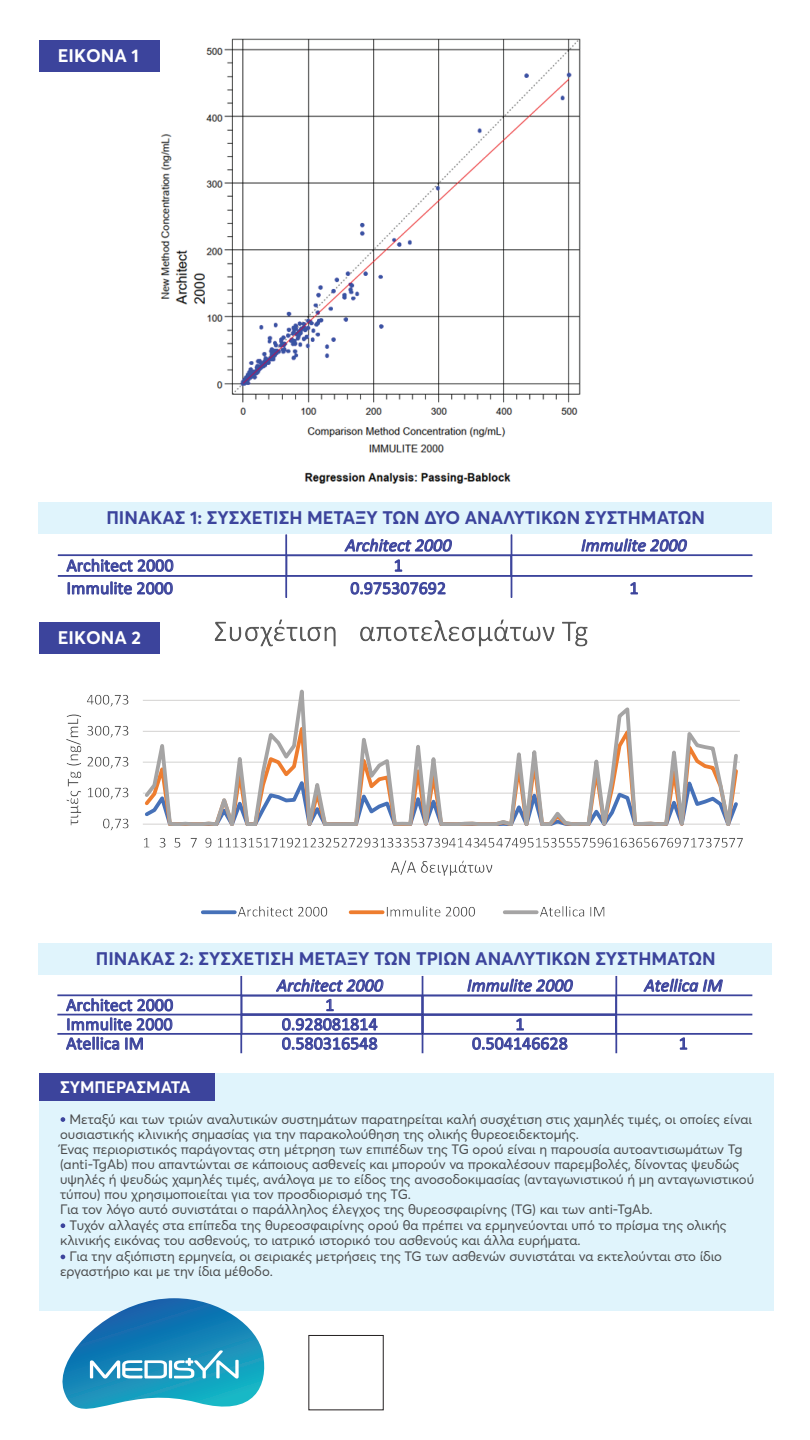
<style>
.page{position:relative;width:810px;height:1440px;background:#fff}
.page>*{position:absolute;margin:0;border:0;box-sizing:border-box;transform-origin:0 0}
.t1{font:700 18px "Averta";color:#3c449c}
.t2{font:700 18px "Averta";color:#fff}
.t3{font:17.92px "Calibri";color:#3c449c}
.t4{font:italic 17.92px "Calibri";color:#3c449c}
.t5{font:700 16.5px "Averta";color:#fff}
.t6{font:13.5px/15px "Averta";color:#4b4c4d}
.s1{font-weight:700;color:#3c449c}
</style>
<div class="page">
<div style="left:39px;top:622px;width:121px;height:32px;background:#3c449c"></div>
<svg style="left:143px;top:689px;width:597px;height:136px"></svg>
<img style="left:103px;top:818px;width:26px;height:13px">
<img style="left:87px;top:694px;width:42px;height:106px">
<img style="left:144px;top:838px;width:5px;height:10px">
<img style="left:149px;top:837px;width:16px;height:11px">
<img style="left:165px;top:838px;width:15px;height:10px">
<img style="left:180px;top:838px;width:16px;height:10px">
<img style="left:196px;top:837px;width:42px;height:11px">
<img style="left:238px;top:837px;width:16px;height:11px">
<img style="left:256px;top:838px;width:13px;height:10px">
<img style="left:269px;top:838px;width:16px;height:10px">
<img style="left:287px;top:837px;width:13px;height:11px">
<img style="left:300px;top:837px;width:16px;height:11px">
<img style="left:318px;top:837px;width:13px;height:11px">
<img style="left:331px;top:837px;width:16px;height:11px">
<img style="left:349px;top:837px;width:13px;height:11px">
<img style="left:362px;top:837px;width:16px;height:11px">
<img style="left:378px;top:837px;width:15px;height:11px">
<img style="left:393px;top:837px;width:16px;height:11px">
<img style="left:409px;top:837px;width:15px;height:11px">
<img style="left:424px;top:837px;width:16px;height:11px">
<img style="left:440px;top:837px;width:15px;height:11px">
<img style="left:455px;top:838px;width:16px;height:10px">
<img style="left:471px;top:837px;width:15px;height:11px">
<img style="left:486px;top:838px;width:16px;height:10px">
<img style="left:502px;top:838px;width:15px;height:10px">
<img style="left:517px;top:837px;width:16px;height:11px">
<img style="left:533px;top:838px;width:15px;height:10px">
<img style="left:548px;top:837px;width:16px;height:11px">
<img style="left:564px;top:838px;width:15px;height:10px">
<img style="left:579px;top:838px;width:16px;height:10px">
<img style="left:595px;top:837px;width:15px;height:11px">
<img style="left:610px;top:837px;width:16px;height:11px">
<img style="left:626px;top:837px;width:15px;height:11px">
<img style="left:641px;top:837px;width:16px;height:11px">
<img style="left:657px;top:837px;width:15px;height:11px">
<img style="left:672px;top:837px;width:16px;height:11px">
<img style="left:688px;top:838px;width:16px;height:10px">
<img style="left:704px;top:837px;width:15px;height:11px">
<img style="left:719px;top:838px;width:24px;height:10px">
<img style="left:66px;top:797px;width:26px;height:29px">
<img style="left:66px;top:703px;width:26px;height:94px">
<img style="left:391px;top:860px;width:102px;height:16px">
<img style="left:214px;top:619px;width:329px;height:28px">
<img style="left:543px;top:621px;width:45px;height:26px">
<svg style="left:203px;top:910px;width:26px;height:4px"></svg>
<img style="left:229px;top:906px;width:99px;height:11px">
<svg style="left:351px;top:910px;width:26px;height:4px"></svg>
<img style="left:377px;top:906px;width:98px;height:11px">
<svg style="left:505px;top:910px;width:26px;height:4px"></svg>
<img style="left:531px;top:906px;width:74px;height:11px">
<div style="left:39px;top:1073px;width:734px;height:237px;background:#e0f4fc"></div>
<div style="left:39px;top:1073px;width:176px;height:28px;background:#3c449c"></div>
<svg style="left:61px;top:1117px;width:4px;height:5px"></svg>
<svg style="left:61px;top:1223px;width:4px;height:5px"></svg>
<svg style="left:61px;top:1255px;width:4px;height:4px"></svg>
<div style="left:309px;top:1335px;width:75px;height:75px;border:1px solid #231f20"></div>
<svg style="left:54px;top:1298px;width:215px;height:111px"></svg>
<img style="left:160px;top:38px;width:421px;height:446px">
<div style="left:39px;top:40px;width:121px;height:32px;background:#3c449c"></div>
<svg style="left:581px;top:538px;width:106px;height:14px"></svg>
<div style="left:285px;top:534px;width:2px;height:21px;border:1px solid #3c449c"></div>
<svg style="left:66px;top:559px;width:107px;height:13px"></svg>
<svg style="left:345px;top:538px;width:107px;height:34px"></svg>
<div style="left:58px;top:554px;width:228px;height:2px;border:1px solid #3c449c"></div>
<div style="left:286px;top:554px;width:225px;height:2px;border:1px solid #3c449c"></div>
<div style="left:512px;top:554px;width:240px;height:2px;border:1px solid #3c449c"></div>
<div style="left:285px;top:555px;width:2px;height:21px;border:1px solid #3c449c"></div>
<svg style="left:68px;top:581px;width:105px;height:14px"></svg>
<svg style="left:351px;top:582px;width:95px;height:13px"></svg>
<svg style="left:631px;top:582px;width:7px;height:12px"></svg>
<div style="left:58px;top:575px;width:228px;height:2px;border:1px solid #3c449c"></div>
<div style="left:286px;top:575px;width:225px;height:2px;border:1px solid #3c449c"></div>
<div style="left:512px;top:575px;width:240px;height:2px;border:1px solid #3c449c"></div>
<div style="left:285px;top:576px;width:2px;height:22px;border:1px solid #3c449c"></div>
<svg style="left:511px;top:534px;width:1px;height:64px"></svg>
<div style="left:38px;top:502px;width:734px;height:32px;background:#e0f4fc"></div>
<svg style="left:467px;top:978px;width:106px;height:17px"></svg>
<svg style="left:644px;top:978px;width:79px;height:17px"></svg>
<svg style="left:276px;top:978px;width:107px;height:33px"></svg>
<div style="left:241px;top:995px;width:182px;height:20px;border:1px solid #3c449c"></div>
<div style="left:58px;top:995px;width:183px;height:1px;border:1px solid #3c449c"></div>
<div style="left:241px;top:995px;width:182px;height:1px;border:1px solid #3c449c"></div>
<div style="left:423px;top:995px;width:193px;height:1px;border:1px solid #3c449c"></div>
<div style="left:616px;top:995px;width:136px;height:1px;border:1px solid #3c449c"></div>
<svg style="left:66px;top:998px;width:107px;height:33px"></svg>
<svg style="left:282px;top:1018px;width:96px;height:13px"></svg>
<div style="left:241px;top:1015px;width:182px;height:19px;border:1px solid #3c449c"></div>
<svg style="left:517px;top:1018px;width:7px;height:12px"></svg>
<div style="left:423px;top:1015px;width:193px;height:19px;border:1px solid #3c449c"></div>
<div style="left:58px;top:1014px;width:183px;height:1px;border:1px solid #3c449c"></div>
<div style="left:241px;top:1014px;width:182px;height:1px;border:1px solid #3c449c"></div>
<div style="left:423px;top:1014px;width:193px;height:1px;border:1px solid #3c449c"></div>
<div style="left:616px;top:1014px;width:136px;height:1px;border:1px solid #3c449c"></div>
<svg style="left:66px;top:1037px;width:53px;height:13px"></svg>
<svg style="left:125px;top:1037px;width:18px;height:13px"></svg>
<svg style="left:282px;top:1037px;width:95px;height:13px"></svg>
<svg style="left:472px;top:1037px;width:95px;height:13px"></svg>
<svg style="left:680px;top:1037px;width:7px;height:13px"></svg>
<div style="left:58px;top:1033px;width:183px;height:2px;border:1px solid #3c449c"></div>
<div style="left:241px;top:1033px;width:182px;height:2px;border:1px solid #3c449c"></div>
<div style="left:423px;top:1033px;width:193px;height:2px;border:1px solid #3c449c"></div>
<div style="left:616px;top:1033px;width:136px;height:2px;border:1px solid #3c449c"></div>
<svg style="left:241px;top:976px;width:1px;height:77px"></svg>
<svg style="left:422px;top:976px;width:1px;height:77px"></svg>
<svg style="left:616px;top:976px;width:1px;height:77px"></svg>
<div style="left:38px;top:943px;width:734px;height:32px;background:#e0f4fc"></div>
<h1 class="t2" style="left:58px;top:43px;width:83px">ΕΙΚΟΝΑ 1</h1>
<h1 class="t1" style="left:106px;top:505px;width:600px">ΠΙΝΑΚΑΣ 1: ΣΥΣΧΕΤΙΣΗ ΜΕΤΑΞΥ ΤΩΝ ΔΥΟ ΑΝΑΛΥΤΙΚΩΝ ΣΥΣΤΗΜΑΤΩΝ</h1>
<h2 class="t4" style="left:345px;top:533px;width:108px">Architect 2000</h2>
<h2 class="t4" style="left:581px;top:533px;width:107px">Immulite 2000</h2>
<h2 class="t3" style="left:67px;top:553px;width:109px">Architect 2000</h2>
<h2 class="t3" style="left:394px;top:553px;width:11px">1</h2>
<h2 class="t3" style="left:67px;top:576px;width:108px">Immulite 2000</h2>
<h2 class="t3" style="left:350px;top:576px;width:97px">0.975307692</h2>
<h2 class="t3" style="left:629px;top:576px;width:11px">1</h2>
<h1 class="t2" style="left:58px;top:625px;width:85px">ΕΙΚΟΝΑ 2</h1>
<h1 class="t1" style="left:96px;top:946px;width:621px">ΠΙΝΑΚΑΣ 2: ΣΥΣΧΕΤΙΣΗ ΜΕΤΑΞΥ ΤΩΝ ΤΡΙΩΝ ΑΝΑΛΥΤΙΚΩΝ ΣΥΣΤΗΜΑΤΩΝ</h1>
<h2 class="t4" style="left:277px;top:973px;width:108px">Architect 2000</h2>
<h2 class="t4" style="left:467px;top:973px;width:107px">Immulite 2000</h2>
<h2 class="t4" style="left:644px;top:973px;width:80px">Atellica IM</h2>
<h2 class="t3" style="left:66px;top:992px;width:109px">Architect 2000</h2>
<h2 class="t3" style="left:325px;top:992px;width:11px">1</h2>
<h2 class="t3" style="left:66px;top:1012px;width:108px">Immulite 2000</h2>
<h2 class="t3" style="left:282px;top:1012px;width:97px">0.928081814</h2>
<h2 class="t3" style="left:515px;top:1012px;width:11px">1</h2>
<h2 class="t3" style="left:66px;top:1031px;width:79px">Atellica IM</h2>
<h2 class="t3" style="left:282px;top:1031px;width:97px">0.580316548</h2>
<h2 class="t3" style="left:472px;top:1031px;width:97px">0.504146628</h2>
<h2 class="t3" style="left:679px;top:1031px;width:11px">1</h2>
<p class="t5" style="left:60px;top:1075px;width:132px">ΣΥΜΠΕΡΑΣΜΑΤΑ</p>
<p class="t6" style="left:60px;top:1111px;width:696px"><span class="s1">•</span> Μεταξύ και των τριών αναλυτικών συστημάτων παρατηρείται καλή συσχέτιση στις χαμηλές τιμές, οι οποίες είναι ουσιαστικής κλινικής σημασίας για την παρακολούθηση της ολικής θυρεοειδεκτομής.<br>Ένας περιοριστικός παράγοντας στη μέτρηση των επιπέδων της TG ορού είναι η παρουσία αυτοαντισωμάτων Tg (anti-TgAb) που απαντώνται σε κάποιους ασθενείς και μπορούν να προκαλέσουν παρεμβολές, δίνοντας ψευδώς υψηλές ή ψευδώς χαμηλές τιμές, ανάλογα με το είδος της ανοσοδοκιμασίας (ανταγωνιστικού ή μη ανταγωνιστικού τύπου) που χρησιμοποιείται για τον προσδιορισμό της TG.<br>Για τον λόγο αυτό συνιστάται ο παράλληλος έλεγχος της θυρεοσφαιρίνης (TG) και των anti-TgAb.</p>
<p class="t6" style="left:60px;top:1217px;width:668px"><span class="s1">•</span> Τυχόν αλλαγές στα επίπεδα της θυρεοσφαιρίνης ορού θα πρέπει να ερμηνεύονται υπό το πρίσμα της ολικής κλινικής εικόνας του ασθενούς, το ιατρικό ιστορικό του ασθενούς και άλλα ευρήματα.</p>
<p class="t6" style="left:60px;top:1248px;width:663px"><span class="s1">•</span> Για την αξιόπιστη ερμηνεία, οι σειριακές μετρήσεις της TG των ασθενών συνιστάται να εκτελούνται στο ίδιο εργαστήριο και με την ίδια μέθοδο.</p>
</div>
